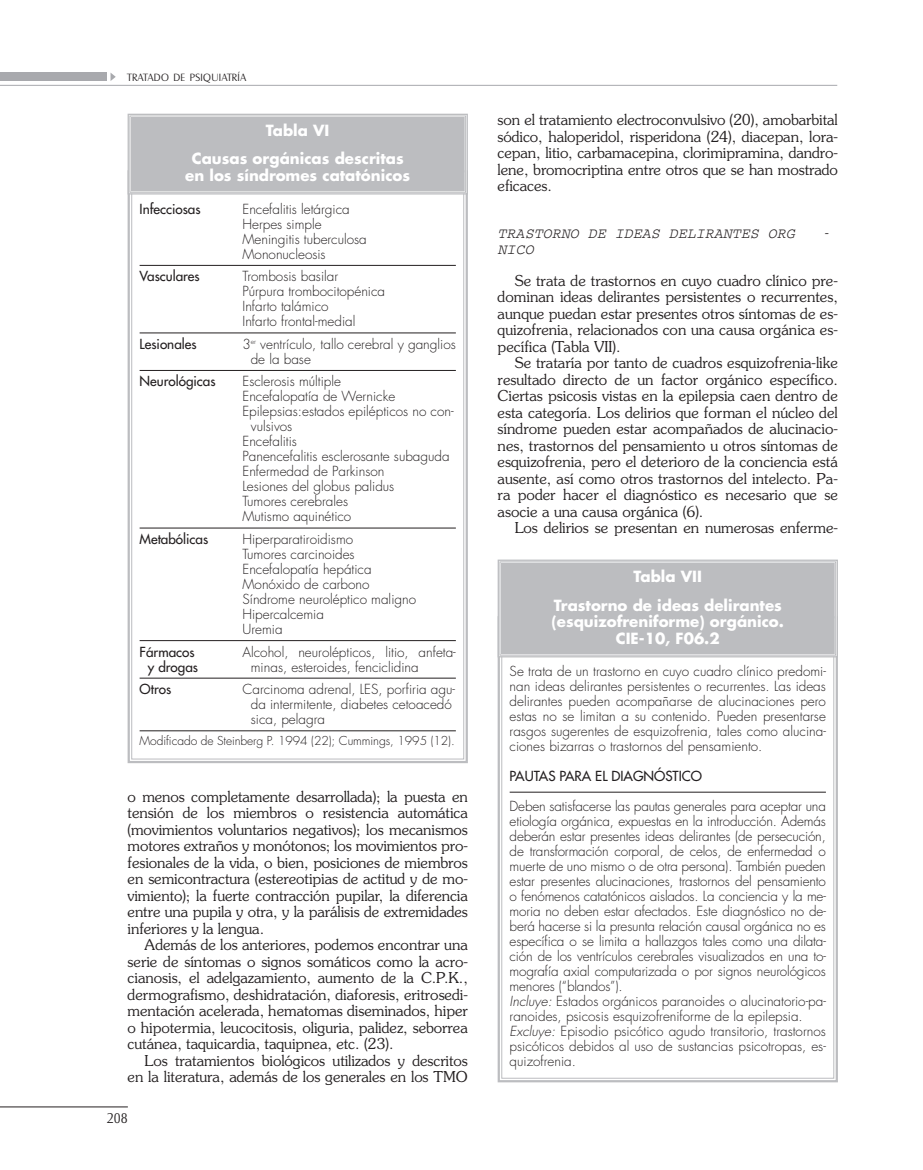
<style>
.page{position:relative;width:923px;height:1170px;background:#fff}
.page>*{position:absolute;margin:0;border:0;box-sizing:border-box;transform-origin:0 0}
.t1{font:300 15px/16.5px "Souvenir";letter-spacing:-.005em;color:#231f20;text-align:justify}
.t2{font:700 15px/28.5px "Futura";color:#fff;text-align:center}
.t3{font:italic 15px "Courier";color:#231f20}
.t4{font:300 13.5px/15px "Futura";color:#231f20}
.t5{font:13.5px "Futura";color:#231f20}
.t6{font:300 13.5px "Salzburg";color:#231f20}
.t7{font:300 12px "Futura";letter-spacing:-.005em;color:#231f20}
.t8{font:300 10.2px "Salzburg";letter-spacing:.035em;color:#231f20}
.s1{font-style:italic}
</style>
<div class="page">
<div style="left:0;top:73px;width:107px;height:8px;background:#a8a9ad"></div>
<svg style="left:110px;top:73px;width:6px;height:8px"></svg>
<hr style="left:0;top:1106px;width:128px;height:1px;background:#231f20">
<hr style="left:0;top:85px;width:837px;height:1px;background:#a8a9ad">
<div style="left:128px;top:170px;width:340px;height:593px;border:2px solid #bcbdc0"></div>
<hr style="left:140px;top:265px;width:316px;height:1px;background:#231f20">
<hr style="left:140px;top:332px;width:316px;height:1px;background:#231f20">
<hr style="left:140px;top:370px;width:316px;height:1px;background:#231f20">
<hr style="left:140px;top:527px;width:316px;height:1px;background:#231f20">
<hr style="left:140px;top:640px;width:316px;height:1px;background:#231f20">
<hr style="left:140px;top:677px;width:316px;height:1px;background:#231f20">
<hr style="left:140px;top:730px;width:316px;height:1px;background:#231f20">
<div style="left:132px;top:118px;width:331px;height:72px;background:#bcbdc0"></div>
<div style="left:128px;top:114px;width:340px;height:80px;border:1px solid #bcbdc0"></div>
<div style="left:129px;top:116px;width:337px;height:76px;border:1px solid #bcbdc0"></div>
<div style="left:131px;top:117px;width:334px;height:74px;border:1px solid #bcbdc0"></div>
<div style="left:497px;top:616px;width:341px;height:466px;border:2px solid #bcbdc0"></div>
<hr style="left:509px;top:791px;width:317px;height:1px;background:#231f20">
<div style="left:502px;top:564px;width:331px;height:89px;background:#bcbdc0"></div>
<div style="left:497px;top:559px;width:341px;height:98px;border:1px solid #bcbdc0"></div>
<div style="left:499px;top:561px;width:337px;height:94px;border:1px solid #bcbdc0"></div>
<div style="left:501px;top:562px;width:333px;height:92px;border:1px solid #bcbdc0"></div>
<p class="t8" style="left:128px;top:71px;width:120px">TRATADO DE PSIQUIATRÍA</p>
<p class="t2" style="left:192px;top:117px;width:213px">Tabla VI<br>Causas orgánicas descritas</p>
<p class="t2" style="left:185px;top:162px;width:226px">en los síndromes catatónicos</p>
<p class="t5" style="left:140px;top:202px;width:62px">Infecciosas</p>
<p class="t4" style="left:242px;top:202px;width:126px">Encefalitis letárgica<br>Herpes simple<br>Meningitis tuberculosa<br>Mononucleosis</p>
<p class="t5" style="left:140px;top:269px;width:62px">Vasculares</p>
<p class="t4" style="left:242px;top:270px;width:144px">Trombosis basilar<br>Púrpura trombocitopénica<br>Infarto talámico<br>Infarto frontal-medial</p>
<p class="t5" style="left:140px;top:337px;width:59px">Lesionales</p>
<p class="t4" style="left:251px;top:337px;width:207px;text-indent:-8px">3<sup>er</sup> ventrículo, tallo cerebral y ganglios de la base</p>
<p class="t5" style="left:140px;top:374px;width:77px">Neurológicas</p>
<p class="t4" style="left:242px;top:375px;width:100px">Esclerosis múltiple</p>
<p class="t4" style="left:242px;top:390px;width:154px">Encefalopatía de Wernicke</p>
<p class="t4" style="left:242px;top:405px;width:213px">Epilepsias:estados epilépticos no con-</p>
<p class="t4" style="left:251px;top:420px;width:43px">vulsivos</p>
<p class="t4" style="left:242px;top:435px;width:56px">Encefalitis</p>
<p class="t4" style="left:242px;top:450px;width:209px">Panencefalitis esclerosante subaguda</p>
<p class="t4" style="left:242px;top:465px;width:143px">Enfermedad de Parkinson</p>
<p class="t4" style="left:242px;top:480px;width:153px">Lesiones del globus palidus</p>
<p class="t4" style="left:242px;top:495px;width:107px">Tumores cerebrales</p>
<p class="t4" style="left:242px;top:510px;width:110px">Mutismo aquinético</p>
<p class="t5" style="left:140px;top:532px;width:70px">Metabólicas</p>
<p class="t4" style="left:242px;top:532px;width:175px">Hiperparatiroidismo<br>Tumores carcinoides<br>Encefalopatía hepática<br>Monóxido de carbono<br>Síndrome neuroléptico maligno<br>Hipercalcemia<br>Uremia</p>
<p class="t5" style="left:140px;top:644px;width:57px">Fármacos</p>
<p class="t4" style="left:242px;top:645px;width:215px">Alcohol, neurolépticos, litio, anfeta-</p>
<p class="t5" style="left:148px;top:659px;width:52px">y drogas</p>
<p class="t4" style="left:251px;top:660px;width:169px">minas, esteroides, fenciclidina</p>
<p class="t5" style="left:140px;top:682px;width:33px">Otros</p>
<p class="t4" style="left:251px;top:682px;width:206px;text-indent:-8px">Carcinoma adrenal, LES, porfiria agu&shy;da intermitente, diabetes cetoacedó sica, pelagra</p>
<p class="t7" style="left:140px;top:735px;width:317px">Modificado de Steinberg P. 1994 (22); Cummings, 1995 (12).</p>
<p class="t1" style="left:128px;top:788px;width:342px">o menos completamente desarrollada); la puesta en tensión de los miembros o resistencia automática (movimientos voluntarios negativos); los mecanismos motores extraños y monótonos; los movimientos pro&shy;fesionales de la vida, o bien, posiciones de miembros en semicontractura (estereotipias de actitud y de mo&shy;vimiento); la fuerte contracción pupilar, la diferencia entre una pupila y otra, y la parálisis de extremidades inferiores y la lengua.</p>
<p class="t1" style="left:128px;top:936px;width:342px;text-indent:17px">Además de los anteriores, podemos encontrar una serie de síntomas o signos somáticos como la acro&shy;cianosis, el adelgazamiento, aumento de la C.P.K., dermografismo, deshidratación, diaforesis, eritrosedi&shy;mentación acelerada, hematomas diseminados, hiper o hipotermia, leucocitosis, oliguria, palidez, seborrea cutánea, taquicardia, taquipnea, etc. (23).</p>
<p class="t1" style="left:128px;top:1052px;width:342px;text-align:right">Los tratamientos biológicos utilizados y descritos en la literatura, además de los generales en los TMO</p>
<p class="t6" style="left:107px;top:1110px;width:22px">208</p>
<p class="t1" style="left:497px;top:112px;width:342px">son el tratamiento electroconvulsivo (20), amobarbital sódico, haloperidol, risperidona (24), diacepan, lora&shy;cepan, litio, carbamacepina, clorimipramina, dandro&shy;lene, bromocriptina entre otros que se han mostrado eficaces.</p>
<p class="t3" style="left:497px;top:228px;width:301px">TRASTORNO DE IDEAS DELIRANTES ORG</p>
<p class="t3" style="left:821px;top:228px;width:13px">-</p>
<p class="t3" style="left:497px;top:245px;width:40px">NICO</p>
<p class="t1" style="left:497px;top:272px;width:342px;text-indent:17px">Se trata de trastornos en cuyo cuadro clínico pre&shy;dominan ideas delirantes persistentes o recurrentes, aunque puedan estar presentes otros síntomas de es&shy;quizofrenia, relacionados con una causa orgánica es&shy;pecífica (Tabla VII).</p>
<p class="t1" style="left:497px;top:355px;width:342px;text-indent:17px">Se trataría por tanto de cuadros esquizofrenia-like resultado directo de un factor orgánico específico.<br>Ciertas psicosis vistas en la epilepsia caen dentro de esta categoría. Los delirios que forman el núcleo del síndrome pueden estar acompañados de alucinacio&shy;nes, trastornos del pensamiento u otros síntomas de esquizofrenia, pero el deterioro de la conciencia está ausente, así como otros trastornos del intelecto. Pa&shy;ra poder hacer el diagnóstico es necesario que se asocie a una causa orgánica (6).</p>
<p class="t1" style="left:514px;top:520px;width:325px">Los delirios se presentan en numerosas enferme-</p>
<p class="t2" style="left:554px;top:563px;width:230px">Tabla VII<br>Trastorno de ideas delirantes</p>
<p class="t2" style="left:551px;top:614px;width:234px;line-height:16.5px">(esquizofreniforme) orgánico.<br>CIE-10, F06.2</p>
<p class="t4" style="left:509px;top:664px;width:318px;text-align:justify">Se trata de un trastorno en cuyo cuadro clínico predomi&shy;nan ideas delirantes persistentes o recurrentes. Las ideas delirantes pueden acompañarse de alucinaciones pero estas no se limitan a su contenido. Pueden presentarse rasgos sugerentes de esquizofrenia, tales como alucina&shy;ciones bizarras o trastornos del pensamiento.</p>
<p class="t5" style="left:509px;top:769px;width:194px">PAUTAS PARA EL DIAGNÓSTICO</p>
<p class="t4" style="left:509px;top:799px;width:318px">Deben satisfacerse las pautas generales para aceptar una etiología orgánica, expuestas en la introducción. Además deberán estar presentes ideas delirantes (de persecución, de transformación corporal, de celos, de enfermedad o muerte de uno mismo o de otra persona). También pueden estar presentes alucinaciones, trastornos del pensamiento o fenómenos catatónicos aislados. La conciencia y la me&shy;moria no deben estar afectados. Este diagnóstico no de&shy;berá hacerse si la presunta relación causal orgánica no es específica o se limita a hallazgos tales como una dilata&shy;ción de los ventrículos cerebrales visualizados en una to&shy;mografía axial computarizada o por signos neurológicos menores (“blandos”).<br><span class="s1">Incluye:</span> Estados orgánicos paranoides o alucinatorio-pa&shy;ranoides, psicosis esquizofreniforme de la epilepsia.<br><span class="s1">Excluye:</span> Episodio psicótico agudo transitorio, trastornos psicóticos debidos al uso de sustancias psicotropas, es&shy;quizofrenia.</p>
</div>
